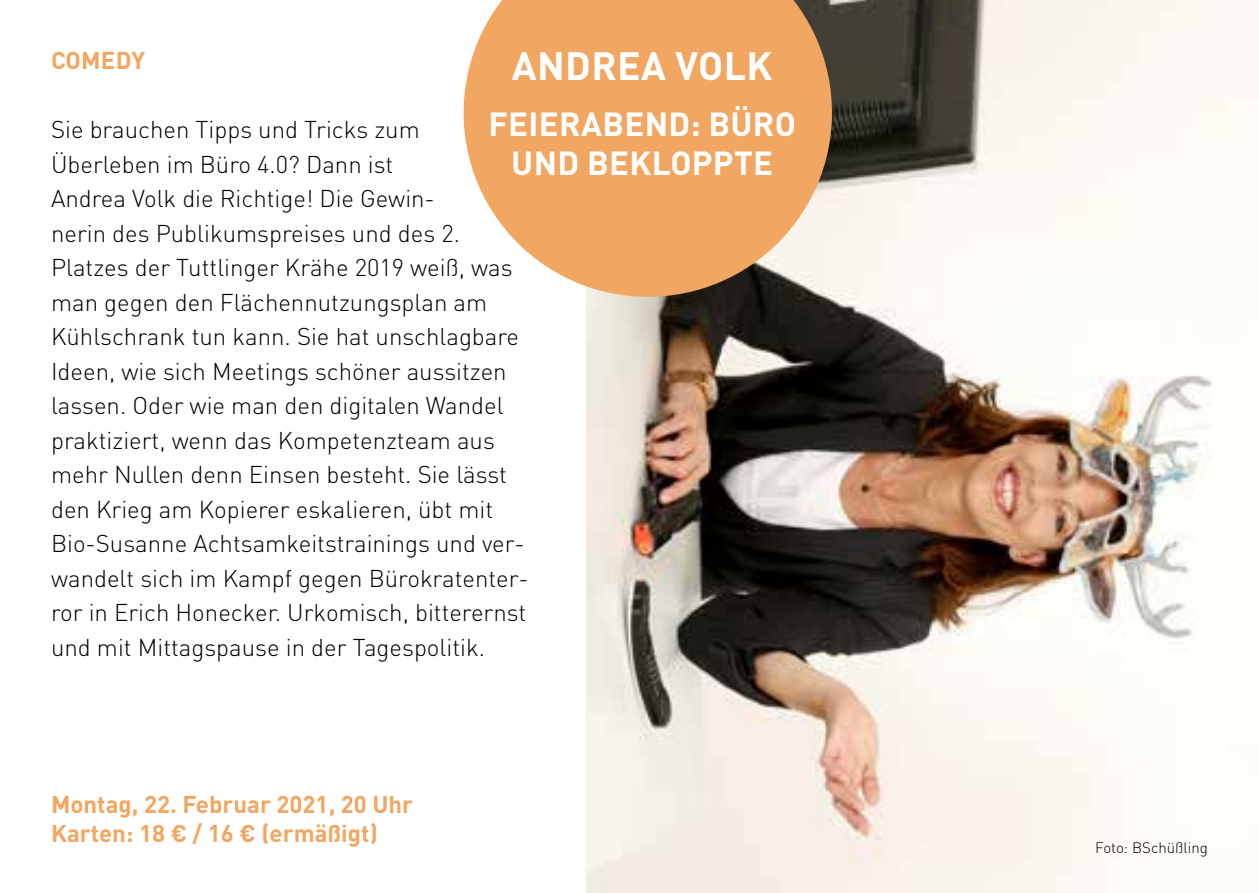
<style>
.page{position:relative;width:1259px;height:893px;background:#fff}
.page>*{position:absolute;margin:0;border:0;box-sizing:border-box;transform-origin:0 0}
.t1{font:700 39px "DIN Pro";letter-spacing:.01em;color:#fff}
.t2{font:700 33px/39px "DIN Pro";letter-spacing:.01em;color:#fff;text-align:center}
.t3{font:300 24px/34.5px "DIN Pro";color:#000}
.t4{font:700 24px/28.8px "DIN Pro";color:#f1a761}
.t5{font:300 15px "DIN Pro";color:#000}
</style>
<div class="page">
<img style="left:587px;top:0;width:642px;height:893px">
<svg style="left:463px;top:0;width:369px;height:297px;fill:#f1a761"></svg>
<h1 class="t1" style="left:512px;top:39px;width:262px">ANDREA VOLK</h1>
<h2 class="t2" style="left:488px;top:103px;width:309px">FEIERABEND: BÜRO<br>UND BEKLOPPTE</h2>
<p class="t4" style="left:51px;top:45px;width:96px">COMEDY</p>
<p class="t3" style="left:51px;top:111px;width:479px">Sie brauchen Tipps und Tricks zum Überleben im Büro 4.0? Dann ist<br>Andrea Volk die Richtige! Die Gewin-<br>nerin des Publikumspreises und des 2.<br>Platzes der Tuttlinger Krähe 2019 weiß, was man gegen den Flächennutzungsplan am Kühlschrank tun kann. Sie hat unschlagbare Ideen, wie sich Meetings schöner aussitzen lassen. Oder wie man den digitalen Wandel praktiziert, wenn das Kompetenzteam aus mehr Nullen denn Einsen besteht. Sie lässt den Krieg am Kopierer eskalieren, übt mit Bio-Susanne Achtsamkeitstrainings und ver&shy;wandelt sich im Kampf gegen Bürokratenter&shy;ror in Erich Honecker. Urkomisch, bitterernst und mit Mittagspause in der Tagespolitik.</p>
<p class="t4" style="left:51px;top:789px;width:364px">Montag, 22. Februar 2021, 20 Uhr<br>Karten: 18 € / 16 € (ermäßigt)</p>
<p class="t5" style="left:1095px;top:838px;width:114px">Foto: BSchüßling</p>
</div>
